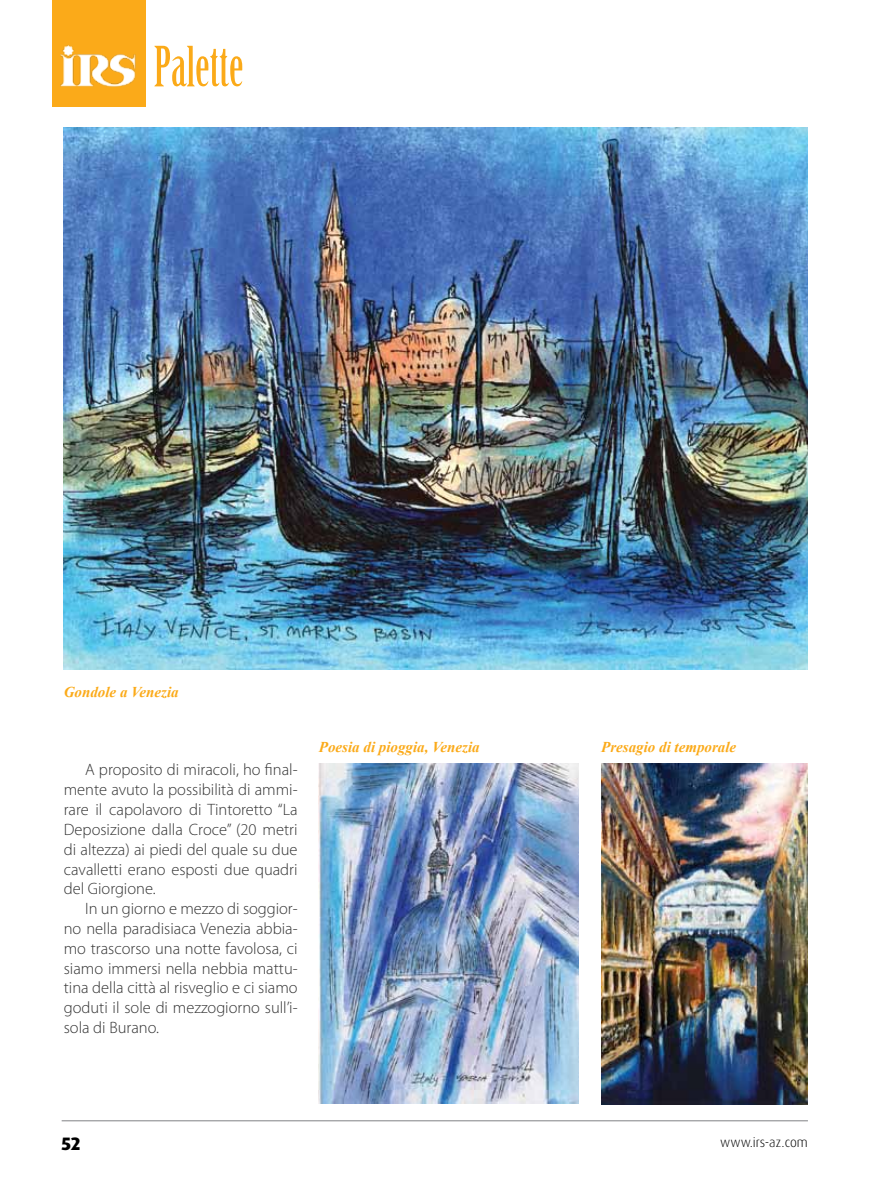
<style>
.page{position:relative;width:893px;height:1191px;background:#fff}
.page>*{position:absolute;margin:0;border:0;box-sizing:border-box;transform-origin:0 0}
.t1{font:54.15px "Birch Std";color:#fbaa19}
.t2{font:800 18px "Dax Pro";color:#000}
.t3{font:300 16.5px/19.8px "Myriad Pro";color:#333;text-align:justify}
.t4{font:italic 700 15px "Times New Roman";color:#fbaa19}
.t5{font:300 13.5px "Dax Pro";color:#000}
</style>
<div class="page">
<hr style="left:62px;top:1120px;width:746px;height:1px;background:#808285">
<img style="left:319px;top:763px;width:259px;height:340px">
<img style="left:64px;top:128px;width:744px;height:542px">
<img style="left:601px;top:763px;width:207px;height:341px">
<div style="left:52px;top:0;width:94px;height:106px;background:#fbaa19"></div>
<img style="left:60px;top:45px;width:76px;height:41px">
<h1 class="t1" style="left:154px;top:36px;width:91px">Palette</h1>
<p class="t4" style="left:64px;top:681px;width:117px">Gondole a Venezia</p>
<p class="t3" style="left:64px;top:760px;width:235px;text-indent:21px">A proposito di miracoli, ho final&shy;mente avuto la possibilità di ammi&shy;rare il capolavoro di Tintoretto “La Deposizione dalla Croce” (20 metri di altezza) ai piedi del quale su due cavalletti erano esposti due quadri del Giorgione.</p>
<p class="t3" style="left:64px;top:899px;width:235px;text-indent:21px">In un giorno e mezzo di soggior&shy;no nella paradisiaca Venezia abbia&shy;mo trascorso una notte favolosa, ci siamo immersi nella nebbia mattu&shy;tina della città al risveglio e ci siamo goduti il sole di mezzogiorno sull’i&shy;sola di Burano.</p>
<p class="t4" style="left:319px;top:736px;width:162px">Poesia di pioggia, Venezia</p>
<p class="t4" style="left:601px;top:736px;width:136px">Presagio di temporale</p>
<p class="t2" style="left:62px;top:1131px;width:20px">52</p>
<p class="t5" style="left:720px;top:1133px;width:89px">www.irs-az.com</p>
</div>
